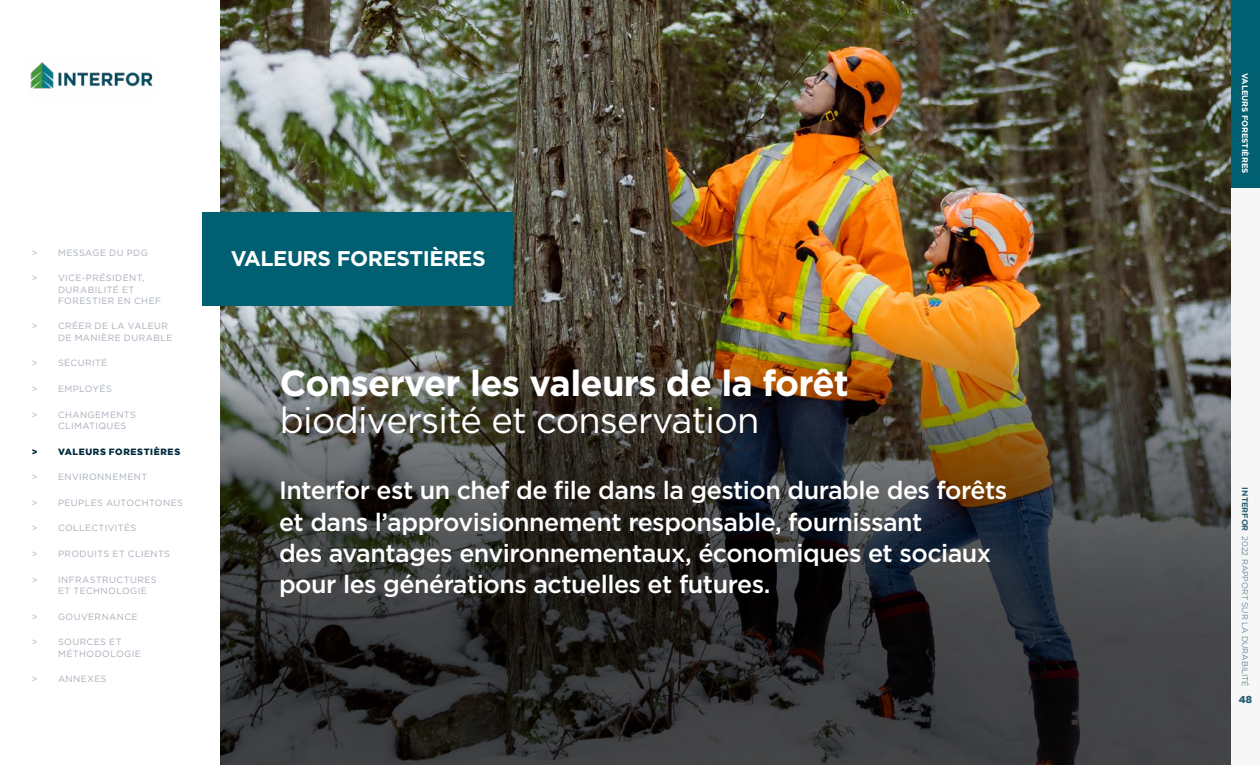
<style>
.page{position:relative;width:1260px;height:765px;background:#fff}
.page>*{position:absolute;margin:0;border:0;box-sizing:border-box;transform-origin:0 0}
.t1{font:700 36.25px "Gotham";letter-spacing:-.02em;color:#fff}
.t2{font:36.25px "Gotham";letter-spacing:-.02em;color:#fff}
.t3{font:500 25px/31.2px "Gotham";letter-spacing:-.02em;color:#fff}
.t4{font:700 21.25px "Gotham";letter-spacing:-.02em;color:#fff}
.t5{font:900 10px "Gotham";color:#275e71}
.t6{font:9px/11.2px "Gotham";letter-spacing:.045em;color:#a7adb9}
.t7{font:900 9px "Gotham";letter-spacing:.07em;color:#002b3c}
.t8{font:300 8.12px "Gotham";color:#275e71}
.t9{font:700 8.12px "Gotham";color:#fff}
.s1{font-weight:700}
</style>
<div class="page">
<img style="left:30px;top:62px;width:123px;height:27px">
<img style="left:220px;top:0;width:1011px;height:255px">
<img style="left:220px;top:255px;width:1011px;height:510px">
<div style="left:202px;top:212px;width:311px;height:94px;background:#006071"></div>
<div style="left:1231px;top:0;width:29px;height:765px;background:#f6f7f6"></div>
<div style="left:1231px;top:0;width:29px;height:188px;background:#006071"></div>
<p class="t6" style="left:32px;top:247px;width:117px">&gt; MESSAGE DU PDG</p>
<p class="t6" style="left:58px;top:272px;width:104px;text-indent:-26px">&gt; VICE-PRÉSIDENT,<br>DURABILITÉ ET<br>FORESTIER EN CHEF</p>
<p class="t6" style="left:58px;top:320px;width:116px;text-indent:-26px">&gt; CRÉER DE LA VALEUR<br>DE MANIÈRE DURABLE</p>
<p class="t6" style="left:32px;top:357px;width:77px">&gt; SÉCURITÉ</p>
<p class="t6" style="left:32px;top:383px;width:82px">&gt; EMPLOYÉS</p>
<p class="t6" style="left:58px;top:409px;width:79px;text-indent:-26px">&gt; CHANGEMENTS<br>CLIMATIQUES</p>
<p class="t7" style="left:32px;top:446px;width:150px">&gt; VALEURS FORESTIÈRES</p>
<p class="t6" style="left:32px;top:471px;width:117px">&gt; ENVIRONNEMENT</p>
<p class="t6" style="left:32px;top:497px;width:153px">&gt; PEUPLES AUTOCHTONES</p>
<p class="t6" style="left:32px;top:522px;width:106px">&gt; COLLECTIVITÉS</p>
<p class="t6" style="left:32px;top:548px;width:140px">&gt; PRODUITS ET CLIENTS</p>
<p class="t6" style="left:58px;top:574px;width:100px;text-indent:-26px">&gt; INFRASTRUCTURES<br>ET TECHNOLOGIE</p>
<p class="t6" style="left:32px;top:611px;width:107px">&gt; GOUVERNANCE</p>
<p class="t6" style="left:58px;top:636px;width:84px;text-indent:-26px">&gt; SOURCES ET<br>MÉTHODOLOGIE</p>
<p class="t6" style="left:32px;top:673px;width:76px">&gt; ANNEXES</p>
<h3 class="t4" style="left:231px;top:245px;width:256px">VALEURS FORESTIÈRES</h3>
<h1 class="t1" style="left:280px;top:359px;width:571px">Conserver les valeurs de la forêt</h1>
<h1 class="t2" style="left:280px;top:397px;width:481px">biodiversité et conservation</h1>
<h2 class="t3" style="left:279px;top:475px;width:730px">Interfor est un chef de file dans la gestion durable des forêts et dans l’approvisionnement responsable, fournissant<br>des avantages environnementaux, économiques et sociaux pour les générations actuelles et futures.</h2>
<p class="t9" style="left:1250px;top:73px;width:102px;rotate:90deg">VALEURS FORESTIÈRES</p>
<p class="t8" style="left:1250px;top:487px;width:201px;rotate:90deg"><span class="s1">INTERFOR</span> 2022 RAPPORT SUR LA DURABILITÉ</p>
<p class="t5" style="left:1239px;top:694px;width:15px">48</p>
</div>
